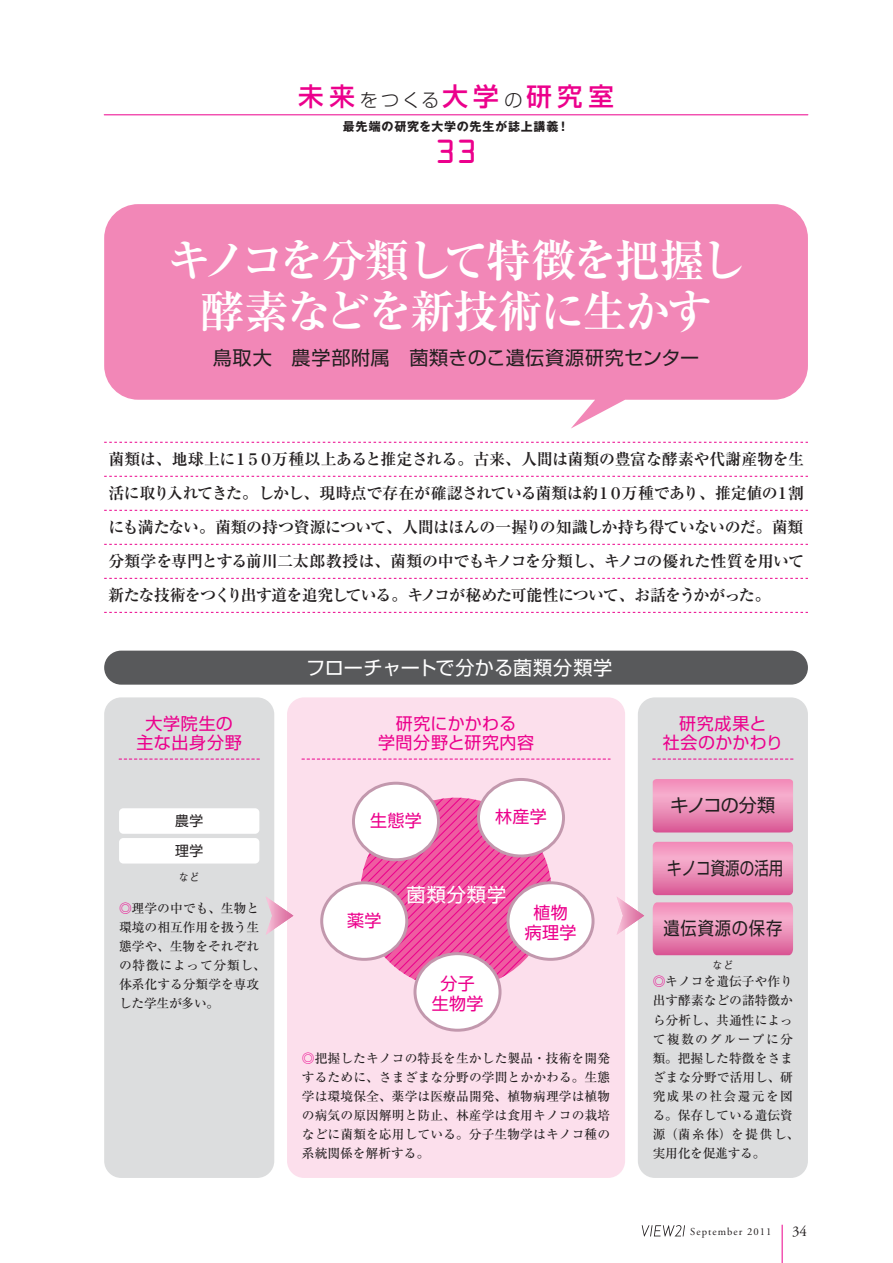
<style>
.page{position:relative;width:893px;height:1263px;background:#fff}
.page>*{position:absolute;margin:0;border:0;box-sizing:border-box;transform-origin:0 0}
.t1{font:44.7px/51px "Ryumin Pro Bold 90 msp RKSJ H";letter-spacing:-.055em;color:#fff;text-align:center}
.t2{font:30px "OCRA Std";color:#ec008c}
.t3{font:25.5px "Shin Go Pro Medium 90 pv RKSJ V 90 msp RKSJ V";letter-spacing:.215em;color:#ec008c}
.t4{font:19.2px "Shin Go Pro Regular 90 msp RKSJ H";letter-spacing:.02em;color:#231f20}
.t5{font:19.2px "Shin Go Pro Regular 90 msp RKSJ H";letter-spacing:.02em;color:#fff}
.t6{font:18px "Shin Go Pro Regular 90 msp RKSJ H";letter-spacing:.005em;color:#231f20;scale:.8 1}
.t7{font:18px "Shin Go Pro Regular 90 msp RKSJ H";letter-spacing:.05em;color:#231f20;scale:.9 1}
.t8{font:18px "Shin Go Pro Regular 90 msp RKSJ H";letter-spacing:.005em;color:#231f20}
.t9{font:16.95px/20.2px "Shin Go Pro Regular 90 msp RKSJ H";letter-spacing:.02em;color:#ec008c;text-align:center}
.t10{font:16.95px/19.2px "Shin Go Pro Regular 90 msp RKSJ H";letter-spacing:.04em;color:#ec008c;text-align:center}
.t11{font:15.9px/34px "Ryumin Pro Bold 90 msp RKSJ H";letter-spacing:-.055em;color:#231f20;text-align:justify}
.t12{font:14.85px "Adobe Garamond Pro";color:#231f20}
.t13{font:13.8px "Shin Go Pro Regular 90 msp RKSJ H";color:#231f20}
.t14{font:12.75px/19.2px "Ryumin Pro Medium 90 msp RKSJ H";letter-spacing:.005em;color:#231f20}
.t15{font:12px "Gothic MB101 Pro Bold 90 msp RKSJ H";letter-spacing:.06em;color:#231f20}
.t16{font:10.65px "Adobe Garamond Pro";letter-spacing:.1em;color:#231f20}
.t17{font:10.65px "Gothic BBB Pro Medium 90 msp RKSJ H";color:#231f20}
.s1{font-family:"Shin Go Pro Light 90 msp RKSJ H";font-size:18px;color:#231f20}
.s2{color:#ec008c}
</style>
<div class="page">
<div style="left:638px;top:697px;width:170px;height:481px;background:#dcddde;border-radius:17px"></div>
<div style="left:104px;top:697px;width:170px;height:481px;background:#dcddde;border-radius:17px"></div>
<div style="left:104px;top:651px;width:704px;height:34px;background:#58595b;border-radius:17px"></div>
<div style="left:287px;top:697px;width:338px;height:481px;background:#fcdfec;border-radius:17px"></div>
<div style="left:119px;top:838px;width:140px;height:25px;background:#fff;border-radius:4px"></div>
<div style="left:119px;top:808px;width:140px;height:26px;background:#fff;border-radius:4px"></div>
<svg style="left:360px;top:798px;width:192px;height:191px;background:#ef61a8"></svg>
<div style="left:508px;top:883px;width:85px;height:76px;background:#fff;border-radius:50%"></div>
<div style="left:506px;top:881px;width:88px;height:80px;border:3px solid #c298ad;border-radius:50%"></div>
<div style="left:415px;top:954px;width:85px;height:76px;background:#fff;border-radius:50%"></div>
<div style="left:413px;top:952px;width:88px;height:80px;border:3px solid #c298ad;border-radius:50%"></div>
<div style="left:353px;top:783px;width:85px;height:77px;background:#fff;border-radius:50%"></div>
<div style="left:352px;top:782px;width:88px;height:79px;border:3px solid #c298ad;border-radius:50%"></div>
<div style="left:322px;top:883px;width:85px;height:76px;background:#fff;border-radius:50%"></div>
<div style="left:320px;top:881px;width:88px;height:80px;border:3px solid #c298ad;border-radius:50%"></div>
<div style="left:478px;top:779px;width:85px;height:77px;background:#fff;border-radius:50%"></div>
<div style="left:477px;top:778px;width:88px;height:79px;border:3px solid #c298ad;border-radius:50%"></div>
<hr style="left:104px;top:114px;width:704px;height:1px;background:#ec008c">
<svg style="left:104px;top:578px;width:704px;height:1px"></svg>
<svg style="left:104px;top:612px;width:704px;height:1px"></svg>
<svg style="left:104px;top:544px;width:704px;height:1px"></svg>
<svg style="left:104px;top:510px;width:704px;height:1px"></svg>
<svg style="left:104px;top:476px;width:704px;height:1px"></svg>
<svg style="left:104px;top:442px;width:704px;height:1px"></svg>
<svg style="left:119px;top:759px;width:140px;height:1px"></svg>
<svg style="left:653px;top:759px;width:140px;height:1px"></svg>
<svg style="left:653px;top:842px;width:140px;height:53px;background:#eb8bb6"></svg>
<svg style="left:653px;top:902px;width:140px;height:53px;background:#eb8cb7"></svg>
<svg style="left:653px;top:779px;width:140px;height:53px;background:#eb8cb7"></svg>
<svg style="left:266px;top:897px;width:27px;height:38px"></svg>
<svg style="left:617px;top:897px;width:27px;height:38px"></svg>
<div style="left:104px;top:204px;width:704px;height:196px;background:#f287b7;border-radius:34px"></div>
<svg style="left:302px;top:759px;width:308px;height:1px"></svg>
<hr style="left:782px;top:1225px;width:1px;height:38px;background:#ec008c">
<svg style="left:642px;top:1225px;width:43px;height:11px"></svg>
<h3 class="t3" style="left:298px;top:87px;width:317px">未来<span class="s1">をつくる</span>大学<span class="s1">の</span>研究室</h3>
<p class="t15" style="left:343px;top:122px;width:228px">最先端の研究を大学の先生が誌上講義！</p>
<h2 class="t2" style="left:435px;top:135px;width:44px">33</h2>
<h1 class="t1" style="left:167px;top:240px;width:579px">キノコを分類して特徴を把握し酵素などを新技術に生かす</h1>
<h3 class="t4" style="left:213px;top:350px;width:488px">鳥取大　農学部附属　菌類きのこ遺伝資源研究センター</h3>
<p class="t11" style="left:108px;top:444px;width:697px">菌類は、地球上に１５０万種以上あると推定される。古来、人間は菌類の豊富な酵素や代謝産物を生活に取り入れてきた。しかし、現時点で存在が確認されている菌類は約１０万種であり、推定値の１割にも満たない。菌類の持つ資源について、人間はほんの一握りの知識しか持ち得ていないのだ。菌類分類学を専門とする前川二太郎教授は、菌類の中でもキノコを分類し、キノコの優れた性質を用いて新たな技術をつくり出す道を追究している。キノコが秘めた可能性について、お話をうかがった。</p>
<h3 class="t10" style="left:137px;top:716px;width:107px">大学院生の主な出身分野</h3>
<p class="t13" style="left:175px;top:816px;width:29px">農学</p>
<p class="t13" style="left:175px;top:846px;width:29px">理学</p>
<p class="t17" style="left:178px;top:873px;width:23px">など</p>
<p class="t14" style="left:119px;top:900px;width:148px"><span class="s2">◎</span>理学の中でも、生物と環境の相互作用を扱う生態学や、生物をそれぞれの特徴によって分類し、体系化する分類学を専攻した学生が多い。</p>
<h3 class="t5" style="left:306px;top:660px;width:308px">フローチャートで分かる菌類分類学</h3>
<h3 class="t9" style="left:378px;top:716px;width:158px;line-height:19.2px">研究にかかわる<br>学問分野と研究内容</h3>
<h3 class="t9" style="left:370px;top:813px;width:53px">生態学</h3>
<h3 class="t9" style="left:495px;top:809px;width:53px">林産学</h3>
<h3 class="t9" style="left:347px;top:913px;width:36px">薬学</h3>
<h3 class="t5" style="left:407px;top:888px;width:101px">菌類分類学</h3>
<h3 class="t9" style="left:432px;top:976px;width:53px">分子生物学</h3>
<h3 class="t9" style="left:525px;top:905px;width:53px">植物病理学</h3>
<p class="t14" style="left:302px;top:1050px;width:310px;text-align:justify"><span class="s2">◎</span>把握したキノコの特長を生かした製品・技術を開発するために、さまざまな分野の学問とかかわる。生態学は環境保全、薬学は医療品開発、植物病理学は植物の病気の原因解明と防止、林産学は食用キノコの栽培などに菌類を応用している。分子生物学はキノコ種の系統関係を解析する。</p>
<h3 class="t9" style="left:663px;top:716px;width:122px;line-height:19.2px">研究成果と<br>社会のかかわり</h3>
<h3 class="t8" style="left:670px;top:798px;width:106px">キノコの分類</h3>
<h3 class="t6" style="left:667px;top:861px;width:147px">キノコ資源の活用</h3>
<h3 class="t7" style="left:663px;top:922px;width:133px">遺伝資源の保存</h3>
<p class="t17" style="left:712px;top:961px;width:23px">など</p>
<p class="t14" style="left:653px;top:973px;width:148px"><span class="s2">◎</span>キノコを遺伝子や作り出す酵素などの諸特徴から分析し、共通性によって複数のグループに分類。把握した特徴をさまざまな分野で活用し、研究成果の社会還元を図る。保存している遺伝資源（菌糸体）を提供し、実用化を促進する。</p>
<p class="t16" style="left:690px;top:1225px;width:83px">September 2011</p>
<p class="t12" style="left:792px;top:1222px;width:16px">34</p>
</div>
